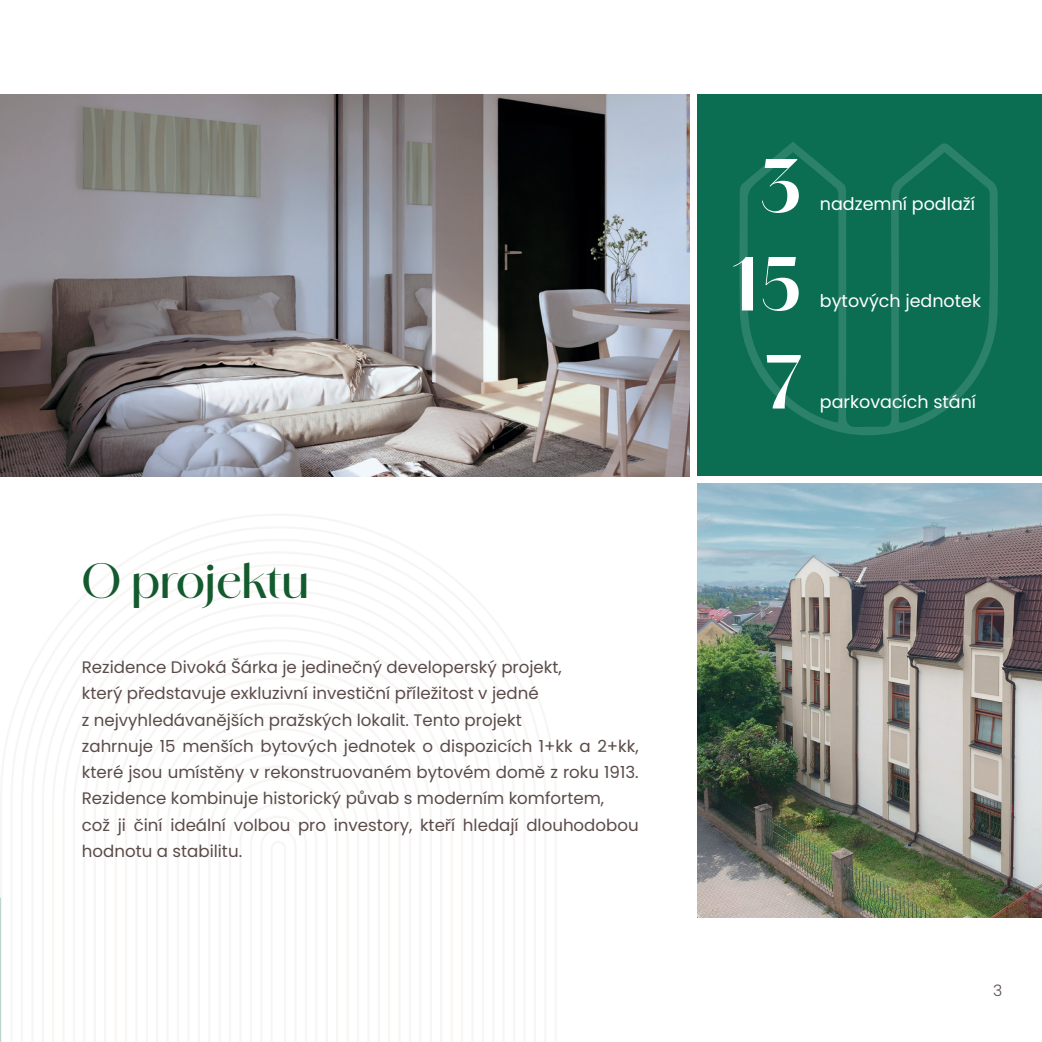
<style>
.page{position:relative;width:1042px;height:1042px;background:#fff}
.page>*{position:absolute;margin:0;border:0;box-sizing:border-box;transform-origin:0 0}
.t1{font:700 70px/98px "Amandine";color:#fff;text-align:center}
.t2{font:500 45.5px "Amandine";color:#135a2e}
.t3{font:17.5px "Poppins";color:#fff}
.t4{font:16.62px/26.2px "Poppins";color:#5a4b49}
.t5{font:300 15.75px "Poppins";color:#5a4b49}
</style>
<div class="page">
<img style="left:0;top:95px;width:690px;height:381px">
<img style="left:697px;top:484px;width:345px;height:434px">
<div style="left:697px;top:95px;width:345px;height:381px;background:#0b6e53"></div>
<svg style="left:739px;top:142px;width:259px;height:293px"></svg>
<h2 class="t2" style="left:82px;top:547px;width:229px">O projektu</h2>
<p class="t4" style="left:82px;top:654px;width:558px">Rezidence Divoká Šárka je jedinečný developerský projekt,<br>který představuje exkluzivní investiční příležitost v jedné<br>z nejvyhledávanějších pražských lokalit. Tento projekt<br>zahrnuje 15 menších bytových jednotek o dispozicích 1+kk a 2+kk, které jsou umístěny v rekonstruovaném bytovém domě z roku 1913.<br>Rezidence kombinuje historický půvab s moderním komfortem,<br>což ji činí ideální volbou pro investory, kteří hledají dlouhodobou hodnotu a stabilitu.</p>
<h1 class="t1" style="left:732px;top:138px;width:70px">3<br>15<br>7</h1>
<p class="t3" style="left:820px;top:193px;width:157px">nadzemní podlaží</p>
<p class="t3" style="left:820px;top:291px;width:163px">bytových jednotek</p>
<p class="t3" style="left:820px;top:392px;width:158px">parkovacích stání</p>
<p class="t5" style="left:993px;top:981px;width:11px">3</p>
</div>
